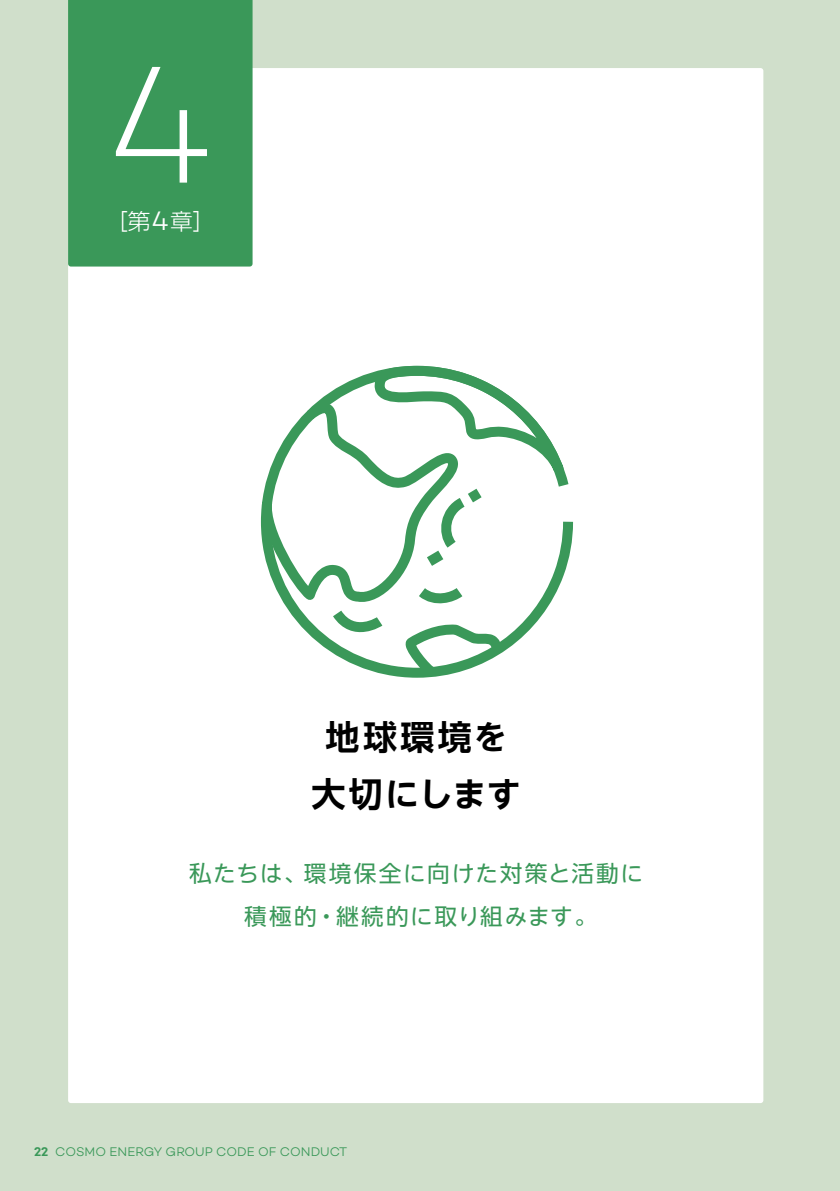
<style>
.page{position:relative;width:840px;height:1191px;background:#fff}
.page>*{position:absolute;margin:0;border:0;box-sizing:border-box;transform-origin:0 0}
.t1{font:200 170px "Campton";color:#fff}
.t2{font:700 34px "UD Shin Go NT Pro De";letter-spacing:.07em;color:#000}
.t3{font:22.6px "UD Shin Go NT Pro";letter-spacing:.065em;color:#3a9859}
.t4{font:300 22.6px "UD Shin Go NT Pro";color:#fff}
.t5{font:300 12.8px "Campton";color:#3a9859}
.s1{font-family:"Campton";font-size:27.2px}
.s2{font-weight:600}
</style>
<div class="page">
<div style="left:0;top:0;width:839px;height:1191px;background:#d0dfcb"></div>
<div style="left:68px;top:68px;width:695px;height:1035px;background:#fff;border-radius:3px"></div>
<div style="left:68px;top:0;width:184px;height:266px;background:#3a9859"></div>
<svg style="left:260px;top:365px;width:314px;height:313px"></svg>
<p class="t1" style="left:105px;top:20px;width:111px">4</p>
<p class="t4" style="left:105px;top:203px;width:112px">［第<span class="s1">4</span>章］</p>
<p class="t2" style="left:325px;top:709px;width:183px">地球環境を</p>
<p class="t2" style="left:311px;top:766px;width:211px">大切にします</p>
<p class="t3" style="left:189px;top:855px;width:455px">私たちは、環境保全に向けた対策と活動に</p>
<p class="t3" style="left:244px;top:897px;width:354px">積極的・継続的に取り組みます。</p>
<p class="t5" style="left:34px;top:1144px;width:314px"><span class="s2">22</span> COSMO ENERGY GROUP CODE OF CONDUCT</p>
</div>
